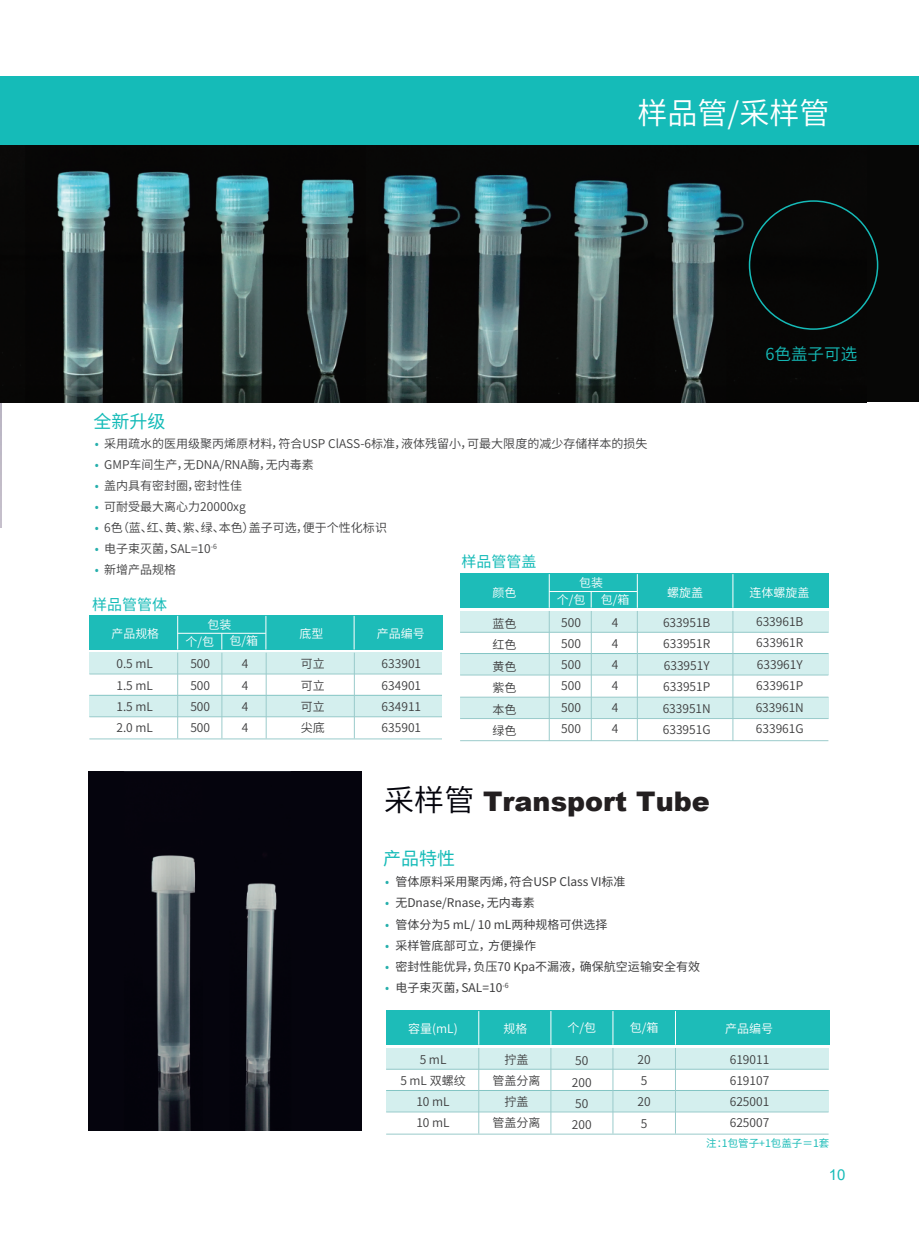
<style>
.page{position:relative;width:919px;height:1238px;background:#fff}
.page>*{position:absolute;margin:0;border:0;box-sizing:border-box;transform-origin:0 0}
.t1{font:30px "Source Han Sans CN";color:#fff}
.t2{font:30px "Source Han Sans CN";color:#04040c}
.t3{font:900 27px "Arial";color:#231f20}
.t4{font:18px "Source Han Sans CN";color:#15bbb8}
.t5{font:16.5px "Source Han Sans CN";color:#15bbb8}
.t6{font:15px "Source Han Sans CN";color:#15bbb8}
.t7{font:15px "Arial";color:#15bbb8}
.t8{font:12px/21.3px "Source Han Sans CN";color:#3e3e3f;text-align:justify}
.t9{font:12px "Source Han Sans CN";color:#3e3e3f}
.t10{font:12px "Source Han Sans CN";color:#fff}
.t11{font:10.5px "Source Han Sans CN";color:#1dbcb8}
.s1{color:#26afac}
</style>
<div class="page">
<img style="left:0;top:402px;width:2px;height:125px">
<div style="left:0;top:144px;width:918px;height:258px;background:#070706"></div>
<img style="left:56px;top:170px;width:810px;height:232px">
<div style="left:386px;top:1010px;width:443px;height:34px;background:#1dbcb8"></div>
<div style="left:386px;top:1047px;width:442px;height:22px;background:#d4efee"></div>
<hr style="left:550px;top:1011px;width:1px;height:33px;background:#fff">
<hr style="left:386px;top:1068px;width:442px;height:1px;background:#9acbcb">
<div style="left:386px;top:1090px;width:442px;height:21px;background:#d4efee"></div>
<hr style="left:386px;top:1111px;width:442px;height:1px;background:#9acbcb">
<hr style="left:386px;top:1133px;width:442px;height:1px;background:#9acbcb">
<hr style="left:478px;top:1011px;width:1px;height:33px;background:#fff">
<hr style="left:478px;top:1047px;width:1px;height:86px;background:#9acbcb">
<hr style="left:550px;top:1047px;width:1px;height:86px;background:#9acbcb">
<hr style="left:612px;top:1011px;width:1px;height:33px;background:#fff">
<hr style="left:612px;top:1047px;width:1px;height:86px;background:#9acbcb">
<hr style="left:675px;top:1011px;width:1px;height:33px;background:#fff">
<hr style="left:675px;top:1047px;width:1px;height:86px;background:#9acbcb">
<img style="left:89px;top:771px;width:272px;height:359px">
<div style="left:89px;top:615px;width:353px;height:34px;background:#1dbcb8"></div>
<div style="left:89px;top:652px;width:353px;height:22px;background:#d4efee"></div>
<hr style="left:89px;top:673px;width:353px;height:1px;background:#9acbcb">
<div style="left:89px;top:695px;width:353px;height:21px;background:#d4efee"></div>
<hr style="left:89px;top:716px;width:353px;height:1px;background:#9acbcb">
<hr style="left:89px;top:738px;width:353px;height:1px;background:#9acbcb">
<hr style="left:265px;top:616px;width:1px;height:33px;background:#fff">
<hr style="left:177px;top:616px;width:1px;height:33px;background:#fff">
<svg style="left:221px;top:634px;width:1px;height:15px"></svg>
<hr style="left:177px;top:652px;width:1px;height:86px;background:#9acbcb">
<hr style="left:354px;top:616px;width:1px;height:33px;background:#fff">
<hr style="left:221px;top:652px;width:1px;height:86px;background:#9acbcb">
<hr style="left:266px;top:652px;width:1px;height:86px;background:#9acbcb">
<hr style="left:354px;top:652px;width:1px;height:86px;background:#9acbcb">
<hr style="left:178px;top:633px;width:88px;height:1px;background:#fff">
<div style="left:460px;top:573px;width:368px;height:34px;background:#1dbcb8"></div>
<div style="left:460px;top:611px;width:368px;height:21px;background:#d4efee"></div>
<hr style="left:460px;top:632px;width:368px;height:1px;background:#9acbcb">
<div style="left:460px;top:653px;width:368px;height:22px;background:#d4efee"></div>
<hr style="left:460px;top:674px;width:368px;height:1px;background:#9acbcb">
<div style="left:460px;top:697px;width:368px;height:21px;background:#d4efee"></div>
<hr style="left:460px;top:718px;width:368px;height:1px;background:#9acbcb">
<hr style="left:460px;top:740px;width:368px;height:1px;background:#9acbcb">
<hr style="left:460px;top:696px;width:368px;height:1px;background:#9acbcb">
<hr style="left:549px;top:574px;width:1px;height:33px;background:#fff">
<hr style="left:549px;top:611px;width:1px;height:129px;background:#9acbcb">
<hr style="left:591px;top:611px;width:1px;height:129px;background:#9acbcb">
<hr style="left:637px;top:574px;width:1px;height:33px;background:#fff">
<hr style="left:637px;top:611px;width:1px;height:129px;background:#9acbcb">
<hr style="left:732px;top:574px;width:1px;height:33px;background:#fff">
<hr style="left:732px;top:611px;width:1px;height:129px;background:#9acbcb">
<hr style="left:549px;top:591px;width:88px;height:1px;background:#fff">
<svg style="left:590px;top:592px;width:1px;height:15px"></svg>
<div style="left:0;top:77px;width:918px;height:68px;background:#15bbb8"></div>
<h1 class="t1" style="left:637px;top:96px;width:193px">样品管/采样管</h1>
<h3 class="t4" style="left:93px;top:411px;width:74px">全新升级</h3>
<p class="t8" style="left:95px;top:433px;width:554px"><span class="s1">•</span> 采用疏水的医用级聚丙烯原材料，符合USP ClASS-6标准，液体残留小，可最大限度的减少存储样本的损失</p>
<p class="t8" style="left:95px;top:454px;width:220px"><span class="s1">•</span> GMP车间生产，无DNA/RNA酶，无内毒素</p>
<p class="t8" style="left:95px;top:475px;width:149px"><span class="s1">•</span> 盖内具有密封圈，密封性佳</p>
<p class="t8" style="left:95px;top:496px;width:152px"><span class="s1">•</span> 可耐受最大离心力20000xg</p>
<p class="t8" style="left:95px;top:517px;width:294px"><span class="s1">•</span> 6色（蓝、红、黄、紫、绿、本色）盖子可选，便于个性化标识</p>
<p class="t8" style="left:95px;top:538px;width:124px"><span class="s1">•</span> 电子束灭菌，SAL=10<sup>-6</sup></p>
<p class="t8" style="left:95px;top:559px;width:83px"><span class="s1">•</span> 新增产品规格</p>
<p class="t6" style="left:461px;top:552px;width:76px">样品管管盖</p>
<p class="t10" style="left:579px;top:576px;width:25px">包装</p>
<p class="t10" style="left:492px;top:586px;width:25px">颜色</p>
<p class="t10" style="left:556px;top:593px;width:30px">个/包</p>
<p class="t10" style="left:600px;top:593px;width:30px">包/箱</p>
<p class="t6" style="left:92px;top:595px;width:76px">样品管管体</p>
<p class="t10" style="left:208px;top:618px;width:25px">包装</p>
<p class="t10" style="left:111px;top:626px;width:49px">产品规格</p>
<p class="t10" style="left:299px;top:626px;width:25px">底型</p>
<p class="t10" style="left:186px;top:634px;width:30px">个/包</p>
<p class="t10" style="left:229px;top:634px;width:30px">包/箱</p>
<p class="t8" style="left:116px;top:653px;width:38px">0.5 mL 1.5 mL 1.5 mL 2.0 mL</p>
<p class="t8" style="left:190px;top:653px;width:21px">500<br>500<br>500<br>500</p>
<p class="t8" style="left:242px;top:653px;width:8px">4<br>4<br>4<br>4</p>
<p class="t8" style="left:301px;top:653px;width:25px">可立可立可立尖底</p>
<p class="t10" style="left:377px;top:626px;width:50px">产品编号</p>
<p class="t8" style="left:381px;top:653px;width:41px">633901<br>634901<br>634911<br>635901</p>
<p class="t8" style="left:492px;top:612px;width:25px">蓝色红色黄色紫色本色绿色</p>
<p class="t8" style="left:561px;top:611px;width:21px">500<br>500<br>500<br>500<br>500<br>500</p>
<p class="t8" style="left:611px;top:611px;width:8px">4<br>4<br>4<br>4<br>4<br>4</p>
<p class="t10" style="left:667px;top:586px;width:37px">螺旋盖</p>
<p class="t8" style="left:662px;top:612px;width:50px">633951B 633951R 633951Y 633951P 633951N 633951G</p>
<h1 class="t2" style="left:384px;top:783px;width:91px">采样管</h1>
<h2 class="t3" style="left:483px;top:781px;width:228px">Transport Tube</h2>
<h3 class="t4" style="left:383px;top:848px;width:73px">产品特性</h3>
<p class="t9" style="left:385px;top:875px;width:242px"><span class="s1">•</span> 管体原料采用聚丙烯，符合USP Class VI标准</p>
<p class="t9" style="left:385px;top:896px;width:151px"><span class="s1">•</span> 无Dnase/Rnase，无内毒素</p>
<p class="t9" style="left:385px;top:917px;width:224px"><span class="s1">•</span> 管体分为5 mL/ 10 mL两种规格可供选择</p>
<p class="t9" style="left:385px;top:938px;width:152px"><span class="s1">•</span> 采样管底部可立，方便操作</p>
<p class="t9" style="left:385px;top:959px;width:316px"><span class="s1">•</span> 密封性能优异，负压70 Kpa不漏液，确保航空运输安全有效</p>
<p class="t9" style="left:385px;top:980px;width:125px"><span class="s1">•</span> 电子束灭菌，SAL=10<sup>-6</sup></p>
<h3 class="t5" style="left:765px;top:345px;width:93px">6色盖子可选</h3>
<p class="t10" style="left:749px;top:586px;width:61px">连体螺旋盖</p>
<p class="t8" style="left:755px;top:611px;width:50px">633961B 633961R 633961Y 633961P 633961N 633961G</p>
<p class="t10" style="left:567px;top:1020px;width:30px">个/包</p>
<p class="t10" style="left:629px;top:1020px;width:30px">包/箱</p>
<p class="t8" style="left:637px;top:1048px;width:15px;text-align:left">20<br>5<br>20<br>5</p>
<p class="t10" style="left:408px;top:1021px;width:51px">容量(mL)</p>
<p class="t10" style="left:725px;top:1021px;width:50px">产品编号</p>
<p class="t8" style="left:492px;top:1048px;width:49px;text-align:center">拧盖<br>管盖分离拧盖<br>管盖分离</p>
<p class="t10" style="left:503px;top:1021px;width:25px">规格</p>
<p class="t8" style="left:400px;top:1048px;width:67px;text-align:center">5 mL<br>5 mL 双螺纹<br>10 mL<br>10 mL</p>
<p class="t8" style="left:729px;top:1048px;width:41px">619011<br>619107<br>625001<br>625007</p>
<p class="t8" style="left:572px;top:1050px;width:21px;text-align:left">50<br>200<br>50<br>200</p>
<p class="t11" style="left:706px;top:1137px;width:125px">注：1包管子+1包盖子＝1套</p>
<p class="t7" style="left:828px;top:1164px;width:18px">10</p>
</div>
